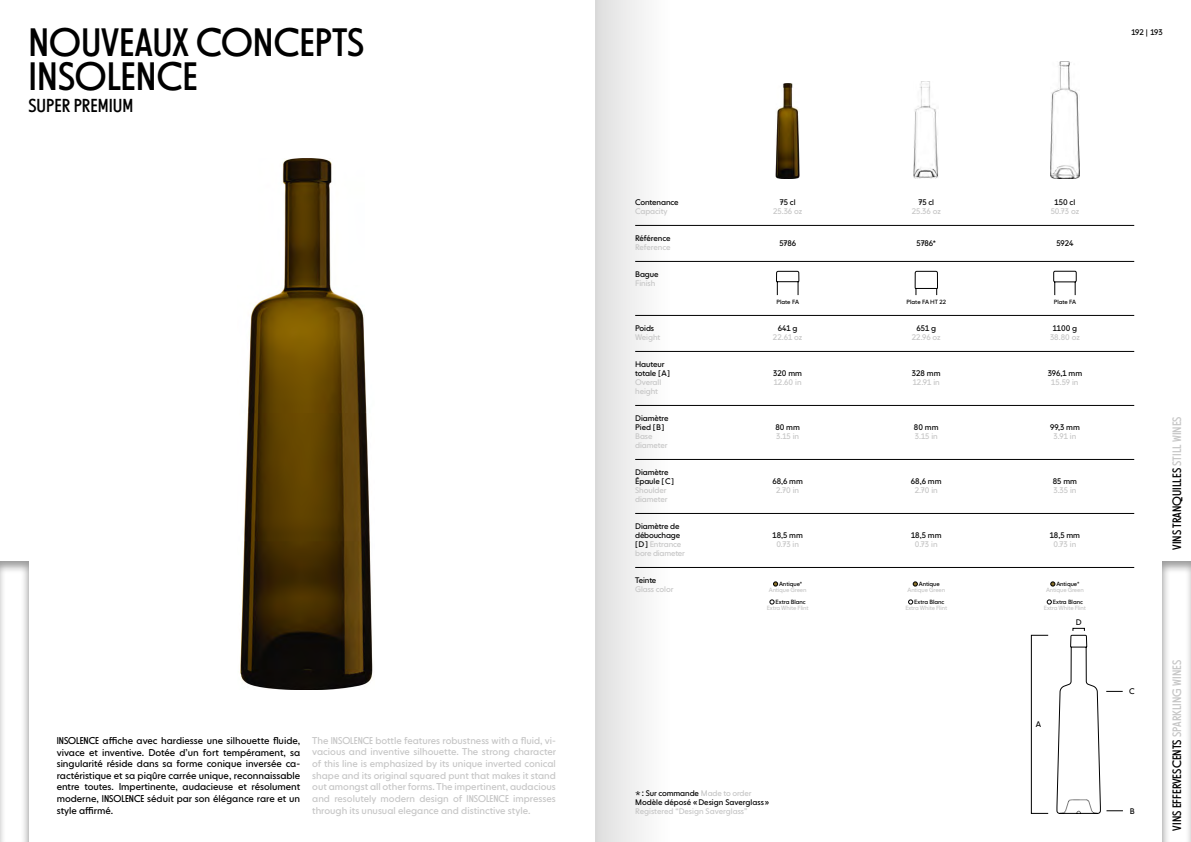
<style>
.page{position:relative;width:1191px;height:842px;background:#fff}
.page>*{position:absolute;margin:0;border:0;box-sizing:border-box;transform-origin:0 0}
.t1{font:39px/34px "NEXT Poster";color:#000}
.t2{font:18.5px "NEXT Poster";letter-spacing:.005em;color:#000}
.t3{font:12px "NEXT Poster";letter-spacing:.005em;color:#000}
.t4{font:9.8px/11.6px "NEXT Book";color:#c6c6c6;text-align:justify}
.t5{font:9.8px/11.6px "NEXT Book";color:#000;text-align:justify}
.t6{font:8px/9px "NEXT Book";letter-spacing:-.01em;color:#000}
.t7{font:8px/9px "NEXT Book";letter-spacing:-.01em;color:#c6c6c6}
.t8{font:6px "NEXT Book";letter-spacing:-.02em;color:#c6c6c6}
.t9{font:6px "NEXT Book";letter-spacing:-.01em;color:#000}
.s1{font-family:"NEXT Poster"}
.s2{color:#c6c6c6}
.s3{font-weight:100;font-size:14px}
.s4{font-size:9px}
</style>
<div class="page">
<div style="left:595px;top:0;width:74px;height:842px;background:linear-gradient(to right,#dedede,#fefefe)"></div>
<div style="left:1153px;top:555px;width:38px;height:287px;background:#000;opacity:.4"></div>
<div style="left:0;top:555px;width:36px;height:287px;background:#000;opacity:.4"></div>
<img style="left:240px;top:158px;width:133px;height:531px">
<hr style="left:635px;top:225px;width:499px;height:1px;background:#000">
<hr style="left:635px;top:261px;width:499px;height:1px;background:#000">
<hr style="left:635px;top:315px;width:499px;height:1px;background:#000">
<hr style="left:635px;top:351px;width:499px;height:1px;background:#000">
<hr style="left:635px;top:405px;width:499px;height:1px;background:#000">
<hr style="left:635px;top:459px;width:499px;height:1px;background:#000">
<hr style="left:635px;top:513px;width:499px;height:1px;background:#000">
<hr style="left:635px;top:567px;width:499px;height:1px;background:#000">
<svg style="left:769px;top:600px;width:5px;height:4px"></svg>
<svg style="left:908px;top:600px;width:5px;height:4px"></svg>
<svg style="left:1047px;top:600px;width:4px;height:4px"></svg>
<svg style="left:773px;top:582px;width:5px;height:4px"></svg>
<svg style="left:913px;top:582px;width:4px;height:4px"></svg>
<svg style="left:1050px;top:582px;width:5px;height:4px"></svg>
<img style="left:775px;top:84px;width:25px;height:94px">
<img style="left:914px;top:81px;width:24px;height:97px">
<svg style="left:1053px;top:271px;width:23px;height:25px"></svg>
<svg style="left:776px;top:270px;width:23px;height:26px"></svg>
<svg style="left:914px;top:270px;width:24px;height:26px"></svg>
<div style="left:1031px;top:635px;width:17px;height:179px;border:1px solid #000"></div>
<svg style="left:1106px;top:810px;width:17px;height:1px"></svg>
<svg style="left:1106px;top:691px;width:16px;height:1px"></svg>
<svg style="left:1056px;top:628px;width:44px;height:186px"></svg>
<img style="left:1050px;top:61px;width:29px;height:117px">
<h1 class="t1" style="left:28px;top:26px;width:337px">NOUVEAUX CONCEPTS<br>INSOLENCE</h1>
<h2 class="t2" style="left:28px;top:95px;width:107px">SUPER PREMIUM</h2>
<p class="t5" style="left:57px;top:735px;width:245px"><span class="s1">INSOLENCE</span> affiche avec hardiesse une silhouette fluide, vivace et inventive. Dotée d’un fort tempérament, sa singularité réside dans sa forme conique inversée ca&shy;ractéristique et sa piqûre carrée unique, reconnaissable entre toutes. Impertinente, audacieuse et résolument moderne, <span class="s1">INSOLENCE</span> séduit par son élégance rare et un style affirmé.</p>
<p class="t4" style="left:312px;top:735px;width:245px">The <span class="s1">INSOLENCE</span> bottle features robustness with a fluid, vi&shy;vacious and inventive silhouette. The strong character of this line is emphasized by its unique inverted conical shape and its original squared punt that makes it stand out amongst all other forms. The impertinent, audacious and resolutely modern design of <span class="s1">INSOLENCE</span> impresses through its unusual elegance and distinctive style.</p>
<p class="t6" style="left:1131px;top:27px;width:33px">192 | 193</p>
<p class="t6" style="left:635px;top:198px;width:45px">Contenance</p>
<p class="t7" style="left:635px;top:207px;width:34px">Capacity</p>
<p class="t6" style="left:635px;top:234px;width:37px">Référence</p>
<p class="t7" style="left:635px;top:243px;width:37px">Reference</p>
<p class="t6" style="left:635px;top:270px;width:25px">Bague</p>
<p class="t7" style="left:635px;top:279px;width:22px">Finish</p>
<p class="t6" style="left:635px;top:324px;width:20px">Poids</p>
<p class="t7" style="left:635px;top:333px;width:27px">Weight</p>
<p class="t6" style="left:635px;top:360px;width:37px">Hauteur totale [ A ]</p>
<p class="t7" style="left:635px;top:378px;width:28px">Overall height</p>
<p class="t6" style="left:635px;top:414px;width:35px">Diamètre<br>Pied [ B ]</p>
<p class="t7" style="left:635px;top:432px;width:34px">Base diameter</p>
<p class="t6" style="left:635px;top:468px;width:40px">Diamètre<br>Épaule [ C ]</p>
<p class="t7" style="left:635px;top:486px;width:34px">Shoulder diameter</p>
<p class="t6" style="left:635px;top:522px;width:51px">Diamètre de débouchage<br>[ D ] <span class="s2">Entrance bore diameter</span></p>
<p class="t6" style="left:635px;top:576px;width:23px">Teinte</p>
<p class="t7" style="left:635px;top:585px;width:40px">Glass color</p>
<p class="t6" style="left:780px;top:198px;width:17px">75 cl</p>
<p class="t7" style="left:773px;top:207px;width:31px">25.36 oz</p>
<p class="t6" style="left:779px;top:239px;width:18px">5786</p>
<p class="t6" style="left:918px;top:198px;width:17px">75 cl</p>
<p class="t7" style="left:911px;top:207px;width:31px">25.36 oz</p>
<p class="t6" style="left:916px;top:239px;width:21px">5786*</p>
<p class="t6" style="left:1054px;top:198px;width:22px">150 cl</p>
<p class="t7" style="left:1050px;top:207px;width:30px">50.73 oz</p>
<p class="t6" style="left:1056px;top:239px;width:19px">5924</p>
<p class="t9" style="left:776px;top:298px;width:24px">Plate FA</p>
<p class="t9" style="left:906px;top:298px;width:41px">Plate FA HT 22</p>
<p class="t9" style="left:1053px;top:298px;width:24px">Plate FA</p>
<p class="t6" style="left:777px;top:324px;width:21px">641 g</p>
<p class="t7" style="left:773px;top:333px;width:31px">22.61 oz</p>
<p class="t6" style="left:773px;top:369px;width:30px">320 mm</p>
<p class="t7" style="left:773px;top:378px;width:29px">12.60 in</p>
<p class="t6" style="left:775px;top:423px;width:26px">80 mm</p>
<p class="t7" style="left:776px;top:432px;width:25px">3.15 in</p>
<p class="t6" style="left:772px;top:477px;width:32px">68,6 mm</p>
<p class="t7" style="left:776px;top:486px;width:25px">2.70 in</p>
<p class="t6" style="left:772px;top:531px;width:32px">18,5 mm</p>
<p class="t7" style="left:776px;top:540px;width:24px">0.73 in</p>
<p class="t6" style="left:916px;top:324px;width:21px">651 g</p>
<p class="t7" style="left:912px;top:333px;width:30px">22.96 oz</p>
<p class="t6" style="left:912px;top:369px;width:30px">328 mm</p>
<p class="t7" style="left:912px;top:378px;width:29px">12.91 in</p>
<p class="t6" style="left:914px;top:423px;width:26px">80 mm</p>
<p class="t7" style="left:914px;top:432px;width:25px">3.15 in</p>
<p class="t6" style="left:911px;top:477px;width:32px">68,6 mm</p>
<p class="t7" style="left:914px;top:486px;width:25px">2.70 in</p>
<p class="t6" style="left:911px;top:531px;width:32px">18,5 mm</p>
<p class="t7" style="left:915px;top:540px;width:24px">0.73 in</p>
<p class="t6" style="left:1052px;top:324px;width:26px">1100 g</p>
<p class="t7" style="left:1050px;top:333px;width:31px">38.80 oz</p>
<p class="t6" style="left:1047px;top:369px;width:36px">396,1 mm</p>
<p class="t7" style="left:1051px;top:378px;width:29px">15.59 in</p>
<p class="t6" style="left:1050px;top:423px;width:31px">99,3 mm</p>
<p class="t7" style="left:1053px;top:432px;width:24px">3.91 in</p>
<p class="t6" style="left:1052px;top:477px;width:26px">85 mm</p>
<p class="t7" style="left:1053px;top:486px;width:25px">3.35 in</p>
<p class="t6" style="left:1049px;top:531px;width:32px">18,5 mm</p>
<p class="t7" style="left:1053px;top:540px;width:24px">0.73 in</p>
<p class="t9" style="left:779px;top:580px;width:25px">Antique*</p>
<p class="t8" style="left:769px;top:586px;width:39px">Antique Green</p>
<p class="t9" style="left:918px;top:580px;width:22px">Antique</p>
<p class="t8" style="left:907px;top:586px;width:39px">Antique Green</p>
<p class="t9" style="left:1056px;top:580px;width:25px">Antique*</p>
<p class="t8" style="left:1046px;top:586px;width:39px">Antique Green</p>
<p class="t9" style="left:775px;top:598px;width:32px">Extra Blanc</p>
<p class="t8" style="left:766px;top:604px;width:43px">Extra White Flint</p>
<p class="t9" style="left:914px;top:598px;width:32px">Extra Blanc</p>
<p class="t8" style="left:905px;top:604px;width:43px">Extra White Flint</p>
<p class="t9" style="left:1053px;top:598px;width:32px">Extra Blanc</p>
<p class="t8" style="left:1044px;top:604px;width:43px">Extra White Flint</p>
<p class="t6" style="left:1075px;top:618px;width:7px">D</p>
<p class="t6" style="left:1035px;top:720px;width:7px">A</p>
<p class="t6" style="left:635px;top:788px;width:136px"><span class="s3">*</span> <span class="s4">:</span> Sur commande <span class="s2">Made to order<br></span>Modèle déposé « Design Saverglass »</p>
<p class="t7" style="left:635px;top:806px;width:114px">Registered “Design Saverglass”</p>
<p class="t3" style="left:1169px;top:550px;width:135px;rotate:-90deg">VINS TRANQUILLES <span class="s2">STILL WINES</span></p>
<p class="t6" style="left:1129px;top:687px;width:7px">C</p>
<p class="t6" style="left:1129px;top:806px;width:6px">B</p>
<p class="t3" style="left:1169px;top:831px;width:172px;rotate:-90deg">VINS EFFERVESCENTS <span class="s2">SPARKLING WINES</span></p>
</div>
